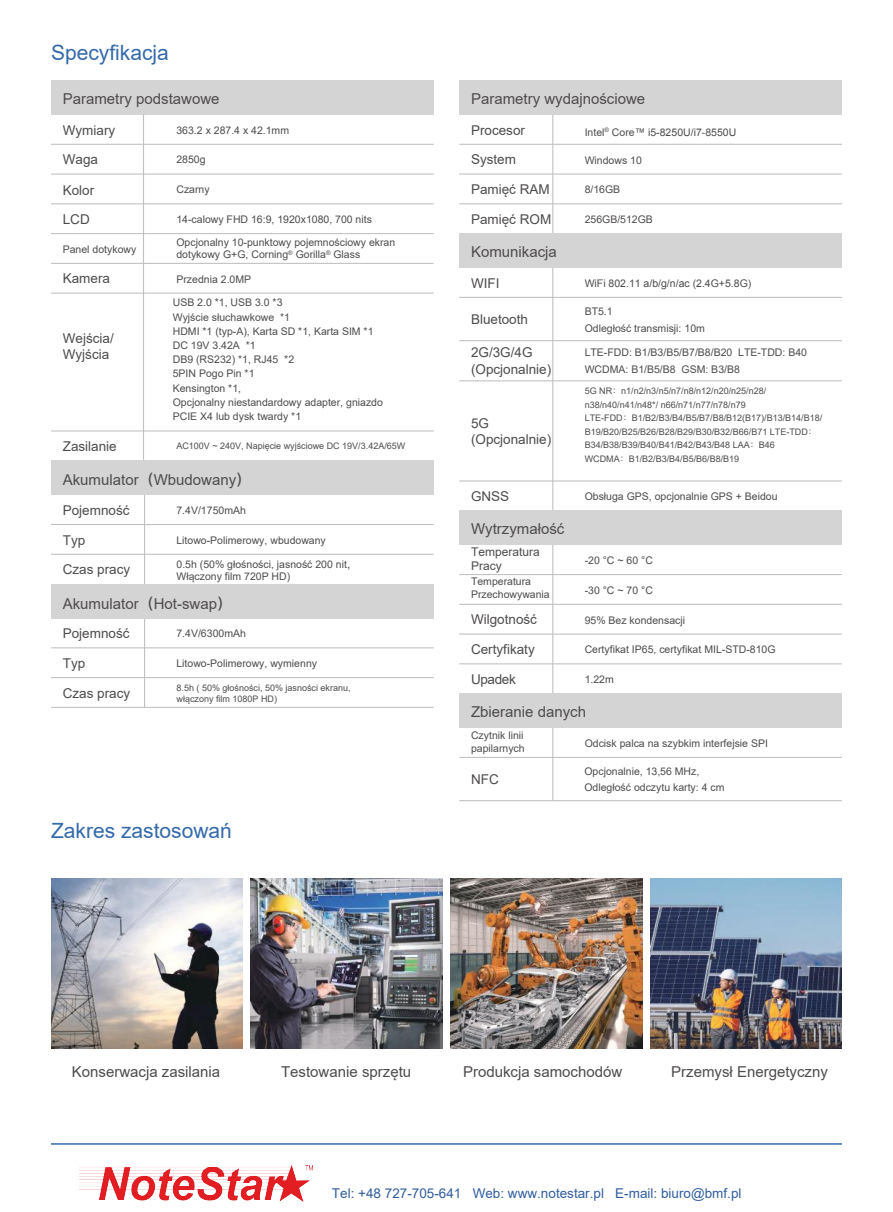
<style>
.page{position:relative;width:893px;height:1212px;background:#fff}
.page>*{position:absolute;margin:0;border:0;box-sizing:border-box;transform-origin:0 0}
.t1{font:21px "Arial";color:#346aab}
.t2{font:15px "Arial";color:#4e4b4c}
.t3{font:13.5px/16.2px "Arial";color:#4e4b4c}
.t4{font:13.5px "Arial";color:#305e9e}
.t5{font:12px/13.5px "Arial";color:#4e4b4c}
.t6{font:10.5px/14.2px "Arial";color:#4e4b4c}
.t7{font:9px/13.5px "Arial";color:#4e4b4c}
.s1{font-family:"Ping Fang SC Bold"}
.s2{font-family:"Ping Fang SC Medium"}
</style>
<div class="page">
<div style="left:51px;top:80px;width:383px;height:35px;background:#d5d4d5"></div>
<hr style="left:51px;top:144px;width:383px;height:1px;background:#c0bfc1">
<hr style="left:51px;top:174px;width:383px;height:1px;background:#c0bfc1">
<hr style="left:51px;top:203px;width:383px;height:1px;background:#c0bfc1">
<hr style="left:51px;top:233px;width:383px;height:1px;background:#c0bfc1">
<hr style="left:51px;top:263px;width:383px;height:1px;background:#c0bfc1">
<hr style="left:143px;top:115px;width:1px;height:345px;background:#c0bfc1">
<hr style="left:51px;top:293px;width:383px;height:1px;background:#c0bfc1">
<hr style="left:51px;top:430px;width:383px;height:1px;background:#c0bfc1">
<hr style="left:459px;top:480px;width:383px;height:1px;background:#c0bfc1">
<hr style="left:144px;top:495px;width:1px;height:89px;background:#c0bfc1">
<div style="left:51px;top:461px;width:383px;height:34px;background:#d5d4d5"></div>
<hr style="left:51px;top:524px;width:383px;height:1px;background:#c0bfc1">
<hr style="left:51px;top:554px;width:383px;height:1px;background:#c0bfc1">
<hr style="left:144px;top:618px;width:1px;height:89px;background:#c0bfc1">
<div style="left:51px;top:584px;width:383px;height:34px;background:#d5d4d5"></div>
<hr style="left:51px;top:647px;width:383px;height:1px;background:#c0bfc1">
<hr style="left:51px;top:677px;width:383px;height:1px;background:#c0bfc1">
<hr style="left:552px;top:115px;width:1px;height:119px;background:#c0bfc1">
<div style="left:459px;top:80px;width:383px;height:35px;background:#d5d4d5"></div>
<hr style="left:459px;top:144px;width:383px;height:1px;background:#c0bfc1">
<hr style="left:459px;top:174px;width:383px;height:1px;background:#c0bfc1">
<hr style="left:459px;top:203px;width:383px;height:1px;background:#c0bfc1">
<hr style="left:51px;top:707px;width:383px;height:1px;background:#c0bfc1">
<hr style="left:552px;top:268px;width:1px;height:243px;background:#c0bfc1">
<hr style="left:552px;top:545px;width:1px;height:149px;background:#c0bfc1">
<div style="left:459px;top:234px;width:383px;height:34px;background:#d5d4d5"></div>
<hr style="left:459px;top:297px;width:383px;height:1px;background:#c0bfc1">
<hr style="left:459px;top:340px;width:383px;height:1px;background:#c0bfc1">
<hr style="left:459px;top:380px;width:383px;height:1px;background:#c0bfc1">
<div style="left:459px;top:511px;width:383px;height:34px;background:#d5d4d5"></div>
<hr style="left:459px;top:574px;width:383px;height:1px;background:#c0bfc1">
<hr style="left:459px;top:604px;width:383px;height:1px;background:#c0bfc1">
<hr style="left:459px;top:633px;width:383px;height:2px;background:#c0bfc1">
<hr style="left:459px;top:663px;width:383px;height:1px;background:#c0bfc1">
<hr style="left:552px;top:728px;width:1px;height:73px;background:#c0bfc1">
<div style="left:459px;top:694px;width:383px;height:34px;background:#d5d4d5"></div>
<hr style="left:459px;top:757px;width:383px;height:1px;background:#c0bfc1">
<hr style="left:459px;top:800px;width:383px;height:1px;background:#c0bfc1">
<hr style="left:51px;top:1143px;width:791px;height:2px;background:#346aab">
<img style="left:51px;top:878px;width:191px;height:170px">
<img style="left:251px;top:878px;width:191px;height:170px">
<img style="left:451px;top:878px;width:191px;height:170px">
<img style="left:651px;top:878px;width:191px;height:170px">
<img style="left:80px;top:1165px;width:233px;height:36px">
<h1 class="t1" style="left:51px;top:38px;width:119px">Specyfikacja</h1>
<h2 class="t2" style="left:63px;top:89px;width:158px">Parametry podstawowe</h2>
<p class="t3" style="left:63px;top:122px;width:54px">Wymiary</p>
<p class="t3" style="left:63px;top:151px;width:37px">Waga</p>
<p class="t3" style="left:63px;top:176px;width:33px;line-height:28.5px">Kolor<br>LCD</p>
<p class="t6" style="left:63px;top:242px;width:75px">Panel dotykowy</p>
<p class="t3" style="left:63px;top:270px;width:49px">Kamera</p>
<p class="t6" style="left:176px;top:123px;width:114px">363.2 x 287.4 x 42.1mm</p>
<p class="t6" style="left:176px;top:152px;width:31px">2850g</p>
<p class="t6" style="left:176px;top:182px;width:35px">Czarny</p>
<p class="t6" style="left:176px;top:212px;width:197px">14-calowy FHD 16:9, 1920x1080, 700 nits</p>
<p class="t6" style="left:176px;top:236px;width:220px;line-height:12.6px">Opcjonalny 10-punktowy pojemnościowy ekran dotykowy G+G, Corning<sup>®</sup> Gorilla<sup>®</sup> Glass</p>
<p class="t6" style="left:176px;top:272px;width:76px">Przednia 2.0MP</p>
<p class="t3" style="left:63px;top:330px;width:53px">Wejścia/<br>Wyjścia</p>
<p class="t3" style="left:63px;top:438px;width:56px">Zasilanie</p>
<p class="t6" style="left:173px;top:296px;width:212px">USB 2.0 *1, USB 3.0 *3<br>Wyjście słuchawkowe *1<br>HDMI *1 (typ-A), Karta SD *1, Karta SIM *1<br>DC 19V 3.42A *1<br>DB9 (RS232) *1, RJ45 *2<br>5PIN Pogo Pin *1<br>Kensington *1,<br>Opcjonalny niestandardowy adapter, gniazdo<br>PCIE X4 lub dysk twardy *1</p>
<p class="t7" style="left:176px;top:439px;width:230px">AC100V ~ 240V, Napięcie wyjściowe DC 19V/3.42A/65W</p>
<h2 class="t2" style="left:63px;top:470px;width:190px">Akumulator<span class="s1">（</span>Wbudowany<span class="s1">）</span></h2>
<p class="t3" style="left:63px;top:502px;width:68px">Pojemność</p>
<p class="t3" style="left:63px;top:532px;width:24px">Typ</p>
<p class="t3" style="left:63px;top:561px;width:69px">Czas pracy</p>
<p class="t6" style="left:176px;top:503px;width:71px">7.4V/1750mAh</p>
<p class="t6" style="left:176px;top:533px;width:151px">Litowo-Polimerowy, wbudowany</p>
<p class="t6" style="left:177px;top:558px;width:182px;line-height:11.7px">0.5h (50% głośności, jasność 200 nit<span class="s2">，<br></span>Włączony film 720P HD)</p>
<h2 class="t2" style="left:63px;top:593px;width:171px">Akumulator<span class="s1">（</span>Hot-swap<span class="s1">）</span></h2>
<p class="t3" style="left:63px;top:625px;width:68px">Pojemność</p>
<p class="t3" style="left:63px;top:655px;width:24px">Typ</p>
<p class="t3" style="left:63px;top:685px;width:69px">Czas pracy</p>
<p class="t6" style="left:176px;top:626px;width:71px">7.4V/6300mAh</p>
<p class="t6" style="left:176px;top:656px;width:142px">Litowo-Polimerowy, wymienny</p>
<p class="t7" style="left:177px;top:682px;width:176px;line-height:10.8px">8.5h ( 50% głośności, 50% jasności ekranu, włączony film 1080P HD)</p>
<h1 class="t1" style="left:51px;top:816px;width:182px">Zakres zastosowań</h1>
<h2 class="t2" style="left:471px;top:89px;width:176px">Parametry wydajnościowe</h2>
<p class="t3" style="left:471px;top:122px;width:56px">Procesor</p>
<p class="t3" style="left:471px;top:151px;width:47px">System</p>
<p class="t3" style="left:471px;top:181px;width:80px">Pamięć RAM</p>
<p class="t3" style="left:471px;top:211px;width:82px">Pamięć ROM</p>
<p class="t6" style="left:585px;top:125px;width:153px">Intel<sup>®</sup> Core™ i5-8250U/i7-8550U</p>
<p class="t6" style="left:585px;top:153px;width:59px">Windows 10</p>
<p class="t6" style="left:585px;top:183px;width:37px">8/16GB</p>
<p class="t6" style="left:585px;top:212px;width:70px">256GB/512GB</p>
<h2 class="t2" style="left:471px;top:242px;width:87px">Komunikacja</h2>
<p class="t3" style="left:471px;top:275px;width:30px">WIFI</p>
<p class="t3" style="left:471px;top:311px;width:59px">Bluetooth</p>
<p class="t3" style="left:471px;top:344px;width:82px">2G/3G/4G (Opcjonalnie)</p>
<p class="t3" style="left:471px;top:415px;width:82px">5G (Opcjonalnie)</p>
<p class="t6" style="left:585px;top:276px;width:168px">WiFi 802.11 a/b/g/n/ac (2.4G+5.8G)</p>
<p class="t6" style="left:585px;top:303px;width:122px;line-height:16.5px">BT5.1<br>Odległość transmisji: 10m</p>
<p class="t6" style="left:585px;top:344px;width:224px;line-height:16.5px">LTE-FDD: B1/B3/B5/B7/B8/B20 LTE-TDD: B40<br>WCDMA: B1/B5/B8 GSM: B3/B8</p>
<p class="t7" style="left:585px;top:384px;width:239px">5G NR<span class="s2">：</span>n1/n2/n3/n5/n7/n8/n12/n20/n25/n28/ n38/n40/n41/n48*/ n66/n71/n77/n78/n79<br>LTE-FDD<span class="s2">：</span>B1/B2/B3/B4/B5/B7/B8/B12(B17)/B13/B14/B18/ B19/B20/B25/B26/B28/B29/B30/B32/B66/B71 LTE-TDD<span class="s2">：</span>B34/B38/B39/B40/B41/B42/B43/B48 LAA<span class="s2">：</span>B46<br>WCDMA<span class="s2">：</span>B1/B2/B3/B4/B5/B6/B8/B19</p>
<p class="t3" style="left:471px;top:488px;width:40px">GNSS</p>
<p class="t6" style="left:585px;top:489px;width:194px">Obsługa GPS, opcjonalnie GPS + Beidou</p>
<h2 class="t2" style="left:471px;top:518px;width:95px">Wytrzymałość</h2>
<p class="t5" style="left:471px;top:545px;width:70px">Temperatura<br>Pracy</p>
<p class="t6" style="left:471px;top:574px;width:80px;line-height:13.5px">Temperatura<br>Przechowywania</p>
<p class="t3" style="left:471px;top:611px;width:68px">Wilgotność</p>
<p class="t3" style="left:471px;top:641px;width:65px">Certyfikaty</p>
<p class="t3" style="left:471px;top:670px;width:46px">Upadek</p>
<p class="t6" style="left:585px;top:672px;width:31px">1.22m</p>
<p class="t6" style="left:585px;top:553px;width:70px">-20 °C ~ 60 °C</p>
<p class="t6" style="left:585px;top:583px;width:70px">-30 °C ~ 70 °C</p>
<p class="t6" style="left:585px;top:613px;width:102px">95% Bez kondensacji</p>
<p class="t6" style="left:585px;top:642px;width:192px">Certyfikat IP65, certyfikat MIL-STD-810G</p>
<h2 class="t2" style="left:471px;top:702px;width:117px">Zbieranie danych</h2>
<p class="t6" style="left:471px;top:729px;width:55px;line-height:12.6px">Czytnik linii papilarnych</p>
<p class="t3" style="left:471px;top:771px;width:29px">NFC</p>
<p class="t6" style="left:585px;top:736px;width:185px">Odcisk palca na szybkim interfejsie SPI</p>
<p class="t6" style="left:584px;top:763px;width:142px;line-height:16.5px">Opcjonalnie, 13,56 MHz,<br>Odległość odczytu karty: 4 cm</p>
<h2 class="t2" style="left:72px;top:1061px;width:150px">Konserwacja zasilania</h2>
<h2 class="t2" style="left:281px;top:1061px;width:132px">Testowanie sprzętu</h2>
<h2 class="t2" style="left:463px;top:1061px;width:161px">Produkcja samochodów</h2>
<h2 class="t2" style="left:671px;top:1061px;width:158px">Przemysł Energetyczny</h2>
<p class="t4" style="left:332px;top:1184px;width:411px">Tel: +48 727-705-641 Web: www.notestar.pl E-mail: biuro@bmf.pl</p>
</div>
